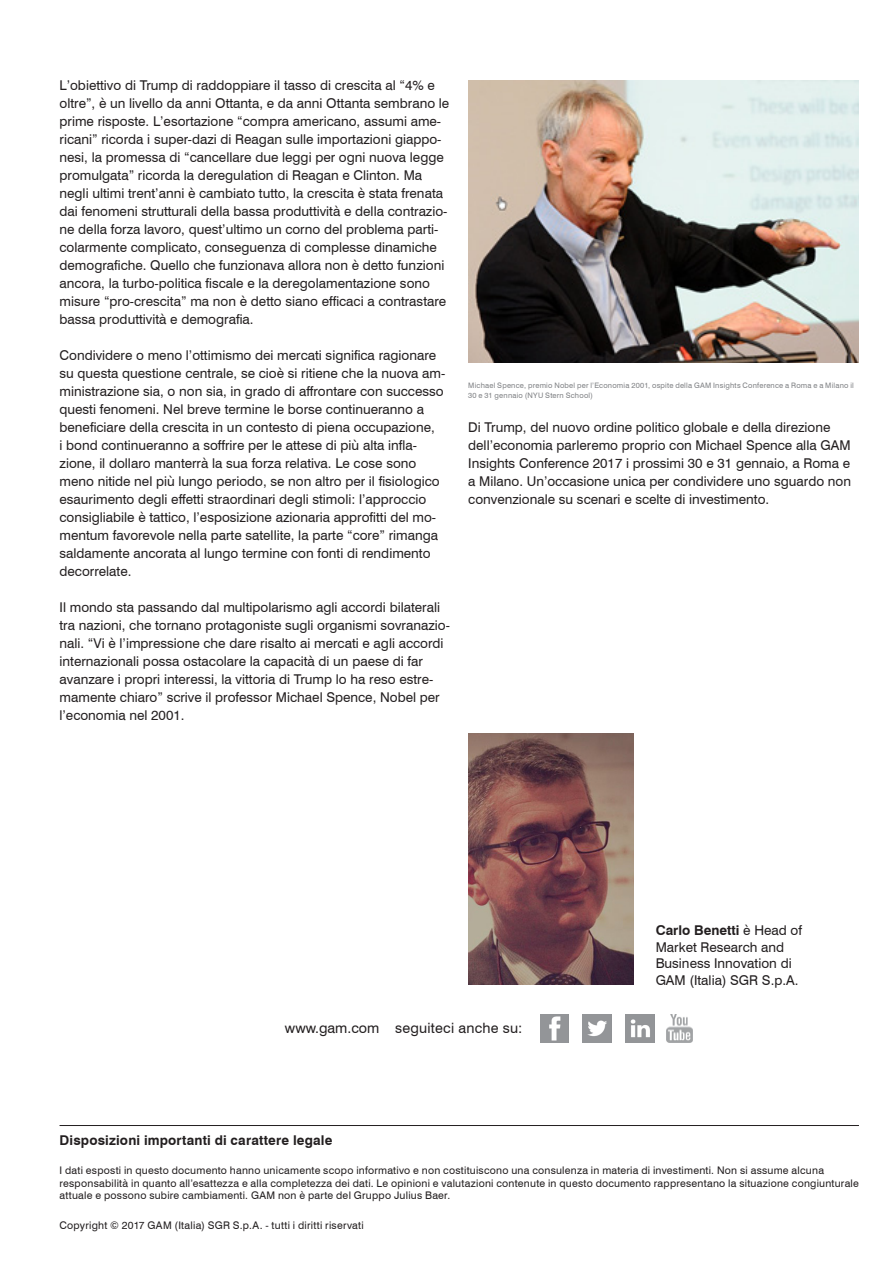
<style>
.page{position:relative;width:893px;height:1263px;background:#fff}
.page>*{position:absolute;margin:0;border:0;box-sizing:border-box;transform-origin:0 0}
.t1{font:14.25px "Swiss 721 BT";letter-spacing:.015em;color:#231f20}
.t2{font:13.5px/18px "Swiss 721 BT";color:#231f20}
._9pt___4mm___2mm_par{font:700 13.5px "Swiss 721 BT";letter-spacing:.01em;color:#231f20}
.t3{font:10.5px/12.6px "Swiss 721 BT";letter-spacing:.02em;color:#231f20}
.Footnotes_-_5pt___6{font:7.5px/9.8px "Swiss 721 BT";letter-spacing:.025em;color:#808285}
.s1{font-weight:700}
</style>
<div class="page">
<img style="left:583px;top:1014px;width:28px;height:28px">
<img style="left:540px;top:1014px;width:28px;height:28px">
<img style="left:626px;top:1014px;width:28px;height:28px">
<hr style="left:60px;top:1125px;width:799px;height:1px;background:#231f20">
<img style="left:468px;top:734px;width:165px;height:251px">
<img style="left:468px;top:81px;width:391px;height:281px">
<img style="left:666px;top:1014px;width:27px;height:28px">
<p class="t2" style="left:60px;top:76px;width:391px">L’obiettivo di Trump di raddoppiare il tasso di crescita al “4% e oltre”, è un livello da anni Ottanta, e da anni Ottanta sembrano le prime risposte. L’esortazione “compra americano, assumi ame&shy;ricani” ricorda i super-dazi di Reagan sulle importazioni giappo&shy;nesi, la promessa di “cancellare due leggi per ogni nuova legge promulgata” ricorda la deregulation di Reagan e Clinton. Ma negli ultimi trent’anni è cambiato tutto, la crescita è stata frenata dai fenomeni strutturali della bassa produttività e della contrazio&shy;ne della forza lavoro, quest’ultimo un corno del problema parti&shy;colarmente complicato, conseguenza di complesse dinamiche demografiche. Quello che funzionava allora non è detto funzioni ancora, la turbo-politica fiscale e la deregolamentazione sono misure “pro-crescita” ma non è detto siano efficaci a contrastare bassa produttività e demografia.</p>
<p class="t2" style="left:60px;top:346px;width:387px">Condividere o meno l’ottimismo dei mercati significa ragionare su questa questione centrale, se cioè si ritiene che la nuova am&shy;ministrazione sia, o non sia, in grado di affrontare con successo questi fenomeni. Nel breve termine le borse continueranno a beneficiare della crescita in un contesto di piena occupazione,<br>i bond continueranno a soffrire per le attese di più alta infla&shy;zione, il dollaro manterrà la sua forza relativa. Le cose sono meno nitide nel più lungo periodo, se non altro per il fisiologico esaurimento degli effetti straordinari degli stimoli: l’approccio consigliabile è tattico, l’esposizione azionaria approfitti del mo&shy;mentum favorevole nella parte satellite, la parte “core” rimanga saldamente ancorata al lungo termine con fonti di rendimento decorrelate.</p>
<p class="t2" style="left:60px;top:598px;width:392px">Il mondo sta passando dal multipolarismo agli accordi bilaterali tra nazioni, che tornano protagoniste sugli organismi sovranazio&shy;nali. “Vi è l’impressione che dare risalto ai mercati e agli accordi internazionali possa ostacolare la capacità di un paese di far avanzare i propri interessi, la vittoria di Trump lo ha reso estre&shy;mamente chiaro” scrive il professor Michael Spence, Nobel per l’economia nel 2001.</p>
<p class="Footnotes_-_5pt___6" style="left:468px;top:380px;width:387px">Michael Spence, premio Nobel per l’Economia 2001, ospite della GAM Insights Conference a Roma e a Milano il<br>30 e 31 gennaio (NYU Stern School)</p>
<p class="t2" style="left:468px;top:418px;width:384px">Di Trump, del nuovo ordine politico globale e della direzione dell’economia parleremo proprio con Michael Spence alla GAM Insights Conference 2017 i prossimi 30 e 31 gennaio, a Roma e a Milano. Un’occasione unica per condividere uno sguardo non convenzionale su scenari e scelte di investimento.</p>
<p class="t2" style="left:656px;top:922px;width:148px;line-height:16.5px"><span class="s1">Carlo Benetti</span> è Head of<br>Market Research and<br>Business Innovation di<br>GAM (Italia) SGR S.p.A.</p>
<p class="t1" style="left:285px;top:1019px;width:239px">www.gam.com seguiteci anche su:</p>
<p class="_9pt___4mm___2mm_par" style="left:60px;top:1131px;width:274px">Disposizioni importanti di carattere legale</p>
<p class="t3" style="left:60px;top:1164px;width:801px">I dati esposti in questo documento hanno unicamente scopo informativo e non costituiscono una consulenza in materia di investimenti. Non si assume alcuna responsabilità in quanto all’esattezza e alla completezza dei dati. Le opinioni e valutazioni contenute in questo documento rappresentano la situazione congiunturale attuale e possono subire cambiamenti. GAM non è parte del Gruppo Julius Baer.</p>
<p class="t3" style="left:60px;top:1219px;width:306px">Copyright © 2017 GAM (Italia) SGR S.p.A. - tutti i diritti riservati</p>
</div>
